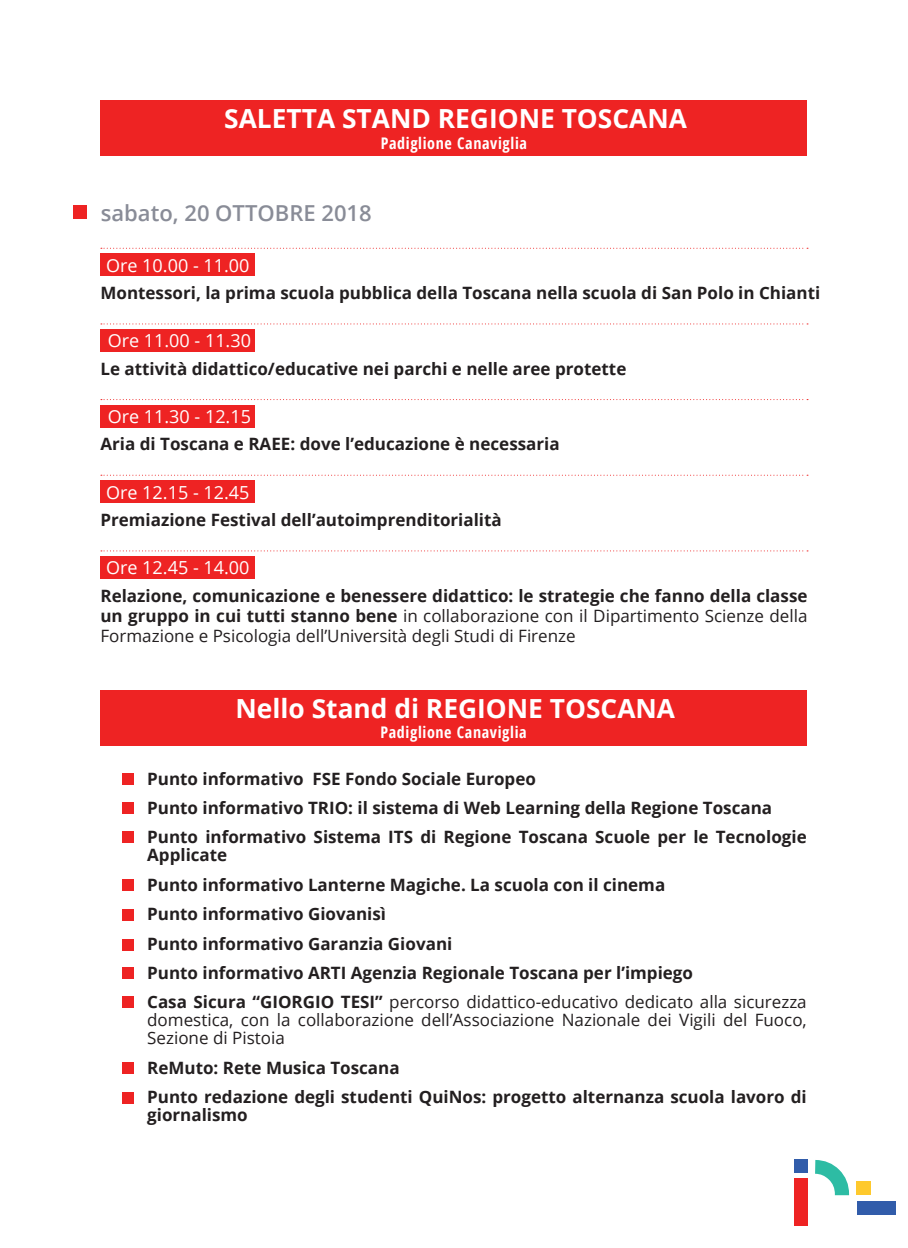
<style>
.page{position:relative;width:908px;height:1248px;background:#fff}
.page>*{position:absolute;margin:0;border:0;box-sizing:border-box;transform-origin:0 0}
.t1{font:700 26.4px "Open Sans";color:#fff}
.t2{font:600 22px "Open Sans";color:#898c97}
.t3{font:18px "Open Sans";color:#fff}
.t4{font:700 17px/29.4px "Open Sans";color:#231f20}
.t5{font:17px/18px "Open Sans";color:#231f20}
.t6{font:700 condensed 16px "Open Sans";letter-spacing:.04em;color:#fff}
.s1{font-weight:400}
</style>
<div class="page">
<div style="left:794px;top:1178px;width:13px;height:47px;background:#ee2323"></div>
<div style="left:794px;top:1159px;width:13px;height:13px;background:#315caa"></div>
<div style="left:856px;top:1201px;width:38px;height:14px;background:#315caa"></div>
<svg style="left:815px;top:1160px;width:33px;height:35px"></svg>
<div style="left:855px;top:1181px;width:14px;height:13px;background:#fec92d"></div>
<div style="left:73px;top:206px;width:14px;height:13px;background:#ee2323"></div>
<div style="left:101px;top:100px;width:705px;height:56px;background:#ee2323"></div>
<div style="left:100px;top:689px;width:706px;height:56px;background:#ee2323"></div>
<div style="left:122px;top:772px;width:12px;height:12px;background:#ee2323"></div>
<div style="left:122px;top:802px;width:12px;height:12px;background:#ee2323"></div>
<div style="left:122px;top:831px;width:12px;height:11px;background:#ee2323"></div>
<div style="left:122px;top:879px;width:12px;height:11px;background:#ee2323"></div>
<div style="left:122px;top:909px;width:12px;height:11px;background:#ee2323"></div>
<div style="left:122px;top:938px;width:12px;height:12px;background:#ee2323"></div>
<div style="left:122px;top:967px;width:12px;height:11px;background:#ee2323"></div>
<div style="left:122px;top:996px;width:12px;height:11px;background:#ee2323"></div>
<div style="left:122px;top:1062px;width:12px;height:11px;background:#ee2323"></div>
<div style="left:122px;top:1091px;width:12px;height:12px;background:#ee2323"></div>
<div style="left:100px;top:329px;width:155px;height:23px;background:#ee2323"></div>
<svg style="left:101px;top:323px;width:706px;height:1px"></svg>
<div style="left:100px;top:405px;width:155px;height:22px;background:#ee2323"></div>
<svg style="left:101px;top:399px;width:706px;height:1px"></svg>
<div style="left:100px;top:253px;width:155px;height:23px;background:#ee2323"></div>
<svg style="left:101px;top:248px;width:706px;height:1px"></svg>
<div style="left:100px;top:480px;width:155px;height:23px;background:#ee2323"></div>
<svg style="left:101px;top:474px;width:702px;height:1px"></svg>
<div style="left:100px;top:556px;width:155px;height:23px;background:#ee2323"></div>
<svg style="left:101px;top:550px;width:706px;height:1px"></svg>
<h1 class="t1" style="left:224px;top:100px;width:464px">SALETTA STAND REGIONE TOSCANA</h1>
<p class="t6" style="left:380px;top:132px;width:148px">Padiglione Canaviglia</p>
<p class="t2" style="left:101px;top:197px;width:272px">sabato, 20 OTTOBRE 2018</p>
<p class="t3" style="left:106px;top:253px;width:145px">Ore 10.00 - 11.00</p>
<p class="t4" style="left:100px;top:278px;width:721px">Montessori, la prima scuola pubblica della Toscana nella scuola di San Polo in Chianti</p>
<p class="t3" style="left:108px;top:328px;width:145px">Ore 11.00 - 11.30</p>
<p class="t4" style="left:100px;top:353px;width:527px">Le attività didattico/educative nei parchi e nelle aree protette</p>
<p class="t3" style="left:108px;top:404px;width:145px">Ore 11.30 - 12.15</p>
<p class="t4" style="left:100px;top:429px;width:460px">Aria di Toscana e RAEE: dove l’educazione è necessaria</p>
<p class="t3" style="left:106px;top:480px;width:145px">Ore 12.15 - 12.45</p>
<p class="t4" style="left:100px;top:504px;width:402px">Premiazione Festival dell’autoimprenditorialità</p>
<p class="t3" style="left:106px;top:555px;width:145px">Ore 12.45 - 14.00</p>
<p class="t4" style="left:100px;top:585px;width:708px;line-height:20px;text-align:justify">Relazione, comunicazione e benessere didattico: le strategie che fanno della classe un gruppo in cui tutti stanno bene <span class="s1">in collaborazione con il Dipartimento Scienze della Formazione e Psicologia dell’Università degli Studi di Firenze</span></p>
<h1 class="t1" style="left:235px;top:689px;width:441px">Nello Stand di REGIONE TOSCANA</h1>
<p class="t6" style="left:380px;top:721px;width:148px">Padiglione Canaviglia</p>
<p class="t4" style="left:147px;top:763px;width:660px">Punto informativo FSE Fondo Sociale Europeo<br>Punto informativo TRIO: il sistema di Web Learning della Regione Toscana<br>Punto informativo Sistema ITS di Regione Toscana Scuole per le Tecnologie</p>
<p class="t4" style="left:147px;top:840px;width:660px">Applicate<br>Punto informativo Lanterne Magiche. La scuola con il cinema<br>Punto informativo Giovanisì<br>Punto informativo Garanzia Giovani<br>Punto informativo ARTI Agenzia Regionale Toscana per l’impiego<br>Casa Sicura “GIORGIO TESI” <span class="s1">percorso didattico-educativo dedicato alla sicurezza</span></p>
<p class="t5" style="left:147px;top:1010px;width:660px">domestica, con la collaborazione dell’Associazione Nazionale dei Vigili del Fuoco,<br>Sezione di Pistoia</p>
<p class="t4" style="left:147px;top:1052px;width:660px">ReMuto: Rete Musica Toscana<br>Punto redazione degli studenti QuiNos: progetto alternanza scuola lavoro di</p>
<p class="t4" style="left:147px;top:1099px;width:102px">giornalismo</p>
</div>
